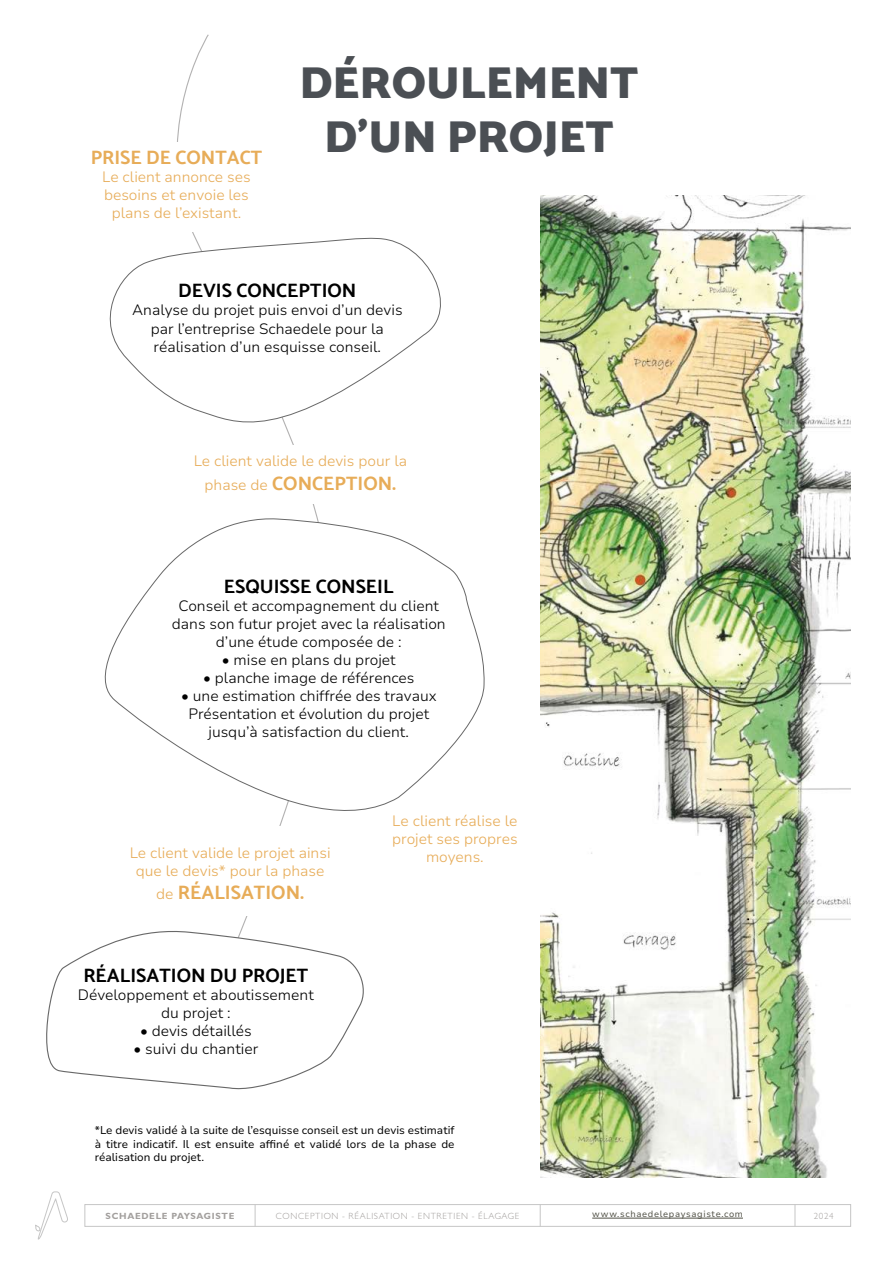
<style>
.page{position:relative;width:893px;height:1263px;background:#fff}
.page>*{position:absolute;margin:0;border:0;box-sizing:border-box;transform-origin:0 0}
.t1{font:900 45px "Catamaran";color:#4b4f54}
.t2{font:700 19.5px "Catamaran";color:#000}
.t3{font:700 19.5px "Catamaran";color:#e7ac58}
.t4{font:300 15px/18px "Nunito Sans 10 pt";color:#000;text-align:center}
.t5{font:300 15px/18px "Nunito Sans 10 pt";color:#e7ac58;text-align:center}
.t6{font:11.25px/13.5px "Nunito Sans 10 pt";color:#000;text-align:justify}
.t7{font:300 9px "Gill Sans";letter-spacing:.075em;color:#a3a09e}
.t8{font:9px "Nunito Sans 10 pt";letter-spacing:.075em;color:#505045}
.t9{font:700 9px "Gill Sans";letter-spacing:.075em;color:#a3a09e}
.s1{font-family:"Nunito Sans 10 pt";font-weight:300;font-size:15px}
</style>
<div class="page">
<svg style="left:109px;top:238px;width:332px;height:207px"></svg>
<svg style="left:104px;top:517px;width:381px;height:309px"></svg>
<svg style="left:46px;top:926px;width:318px;height:164px"></svg>
<div style="left:85px;top:1204px;width:766px;height:23px;background:#fff;border:1px solid #c6c6c6"></div>
<svg style="left:255px;top:1204px;width:1px;height:22px"></svg>
<svg style="left:540px;top:1204px;width:1px;height:22px"></svg>
<svg style="left:795px;top:1204px;width:1px;height:22px"></svg>
<svg style="left:35px;top:1191px;width:33px;height:49px"></svg>
<hr style="left:592px;top:1218px;width:151px;height:1px;background:#505045">
<img style="left:540px;top:196px;width:310px;height:982px">
<h2 class="t3" style="left:91px;top:142px;width:173px">PRISE DE CONTACT</h2>
<p class="t5" style="left:102px;top:167px;width:150px">Le client annonce ses besoins et envoie les plans de l’existant.</p>
<h1 class="t1" style="left:299px;top:48px;width:340px">DÉROULEMENT</h1>
<h1 class="t1" style="left:324px;top:102px;width:291px">D’UN PROJET</h1>
<h2 class="t2" style="left:178px;top:276px;width:180px">DEVIS CONCEPTION</h2>
<p class="t4" style="left:132px;top:301px;width:272px">Analyse du projet puis envoi d’un devis par l’entreprise Schaedele pour la réalisation d’un esquisse conseil.</p>
<p class="t5" style="left:194px;top:451px;width:215px">Le client valide le devis pour la</p>
<h2 class="t3" style="left:204px;top:468px;width:193px"><span class="s1">phase de</span> CONCEPTION.</h2>
<h2 class="t2" style="left:224px;top:572px;width:171px">ESQUISSE CONSEIL</h2>
<p class="t4" style="left:172px;top:596px;width:275px">Conseil et accompagnement du client dans son futur projet avec la réalisation d’une étude composée de :</p>
<p class="t4" style="left:222px;top:650px;width:175px">• mise en plans du projet</p>
<p class="t4" style="left:203px;top:668px;width:213px">• planche image de références</p>
<p class="t4" style="left:181px;top:686px;width:257px">• une estimation chiffrée des travaux<br>Présentation et évolution du projet jusqu’à satisfaction du client.</p>
<p class="t5" style="left:130px;top:843px;width:202px">Le client valide le projet ainsi que le devis* pour la phase</p>
<h2 class="t3" style="left:156px;top:878px;width:150px"><span class="s1">de</span> RÉALISATION.</h2>
<h2 class="t2" style="left:83px;top:960px;width:227px">RÉALISATION DU PROJET</h2>
<p class="t4" style="left:78px;top:985px;width:238px">Développement et aboutissement du projet :</p>
<p class="t4" style="left:140px;top:1021px;width:113px">• devis détaillés</p>
<p class="t4" style="left:133px;top:1039px;width:127px">• suivi du chantier</p>
<p class="t5" style="left:392px;top:811px;width:127px">Le client réalise le projet ses propres moyens.</p>
<p class="t6" style="left:95px;top:1123px;width:361px">*Le devis validé à la suite de l’esquisse conseil est un devis estimatif à titre indicatif. Il est ensuite affiné et validé lors de la phase de réalisation du projet.</p>
<p class="t9" style="left:106px;top:1210px;width:130px">SCHAEDELE PAYSAGISTE</p>
<p class="t7" style="left:276px;top:1210px;width:245px">CONCEPTION - RÉALISATION - ENTRETIEN - ÉLAGAGE</p>
<p class="t8" style="left:592px;top:1208px;width:152px">www.schaedelepaysagiste.com</p>
<p class="t7" style="left:814px;top:1210px;width:22px">2024</p>
</div>
